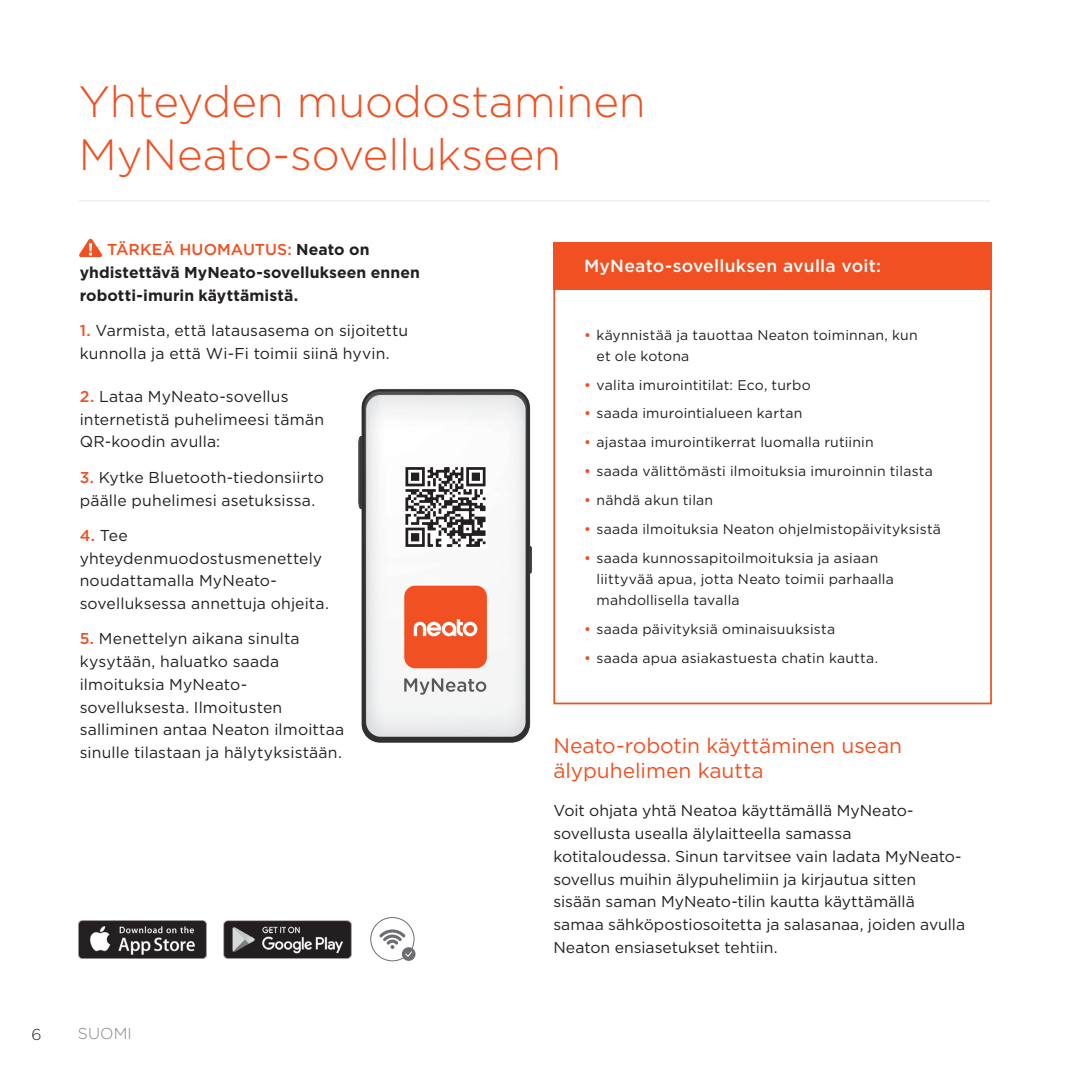
<style>
.page{position:relative;width:1071px;height:1071px;background:#fff}
.page>*{position:absolute;margin:0;border:0;box-sizing:border-box;transform-origin:0 0}
.t1{font:300 43.75px/52.5px "Gotham";color:#f05022}
.t2{font:21px/25.2px "Gotham";color:#f05022}
.t3{font:500 17.5px "Gotham";letter-spacing:.015em;color:#fff}
.t4{font:15.75px/22.8px "Gotham";letter-spacing:.005em;color:#231f20}
.t5{font:700 15.75px/22.8px "Gotham";letter-spacing:.005em;color:#231f20}
.t6{font:300 15.75px "Gotham";letter-spacing:.01em;color:#808285}
.t7{font:300 15.75px "Gotham";color:#231f20}
.t8{font:14px/21px "Gotham";letter-spacing:.015em;color:#231f20}
.s1{font-weight:500;color:#f05022}
</style>
<div class="page">
<div style="left:370px;top:917px;width:45px;height:44px;border:1px solid #6c6d70;border-radius:50%"></div>
<div style="left:402px;top:947px;width:14px;height:14px;background:#6c6d70;border-radius:50%"></div>
<svg style="left:379px;top:929px;width:34px;height:29px"></svg>
<img style="left:79px;top:920px;width:127px;height:38px">
<img style="left:224px;top:920px;width:127px;height:38px">
<img style="left:358px;top:389px;width:174px;height:354px">
<img style="left:405px;top:466px;width:81px;height:82px">
<div style="left:404px;top:586px;width:83px;height:82px;background:#f05022;border-radius:11px"></div>
<svg style="left:414px;top:619px;width:63px;height:17px"></svg>
<svg style="left:404px;top:678px;width:82px;height:17px"></svg>
<hr style="left:79px;top:201px;width:911px;height:1px;background:#e6e7e9">
<div style="left:553px;top:282px;width:439px;height:422px;border:2px solid #f05022"></div>
<div style="left:553px;top:243px;width:439px;height:47px;background:#f05022"></div>
<svg style="left:79px;top:238px;width:24px;height:19px"></svg>
<h1 class="t1" style="left:79px;top:74px;width:568px">Yhteyden muodostaminen<br>MyNeato-sovellukseen</h1>
<p class="t5" style="left:80px;top:238px;width:342px;text-indent:27px"><span class="s1">TÄRKEÄ HUOMAUTUS:</span> Neato on yhdistettävä MyNeato-sovellukseen ennen robotti-imurin käyttämistä.</p>
<p class="t4" style="left:80px;top:319px;width:330px"><span class="s1">1.</span> Varmista, että latausasema on sijoitettu kunnolla ja että Wi-Fi toimii siinä hyvin.</p>
<p class="t4" style="left:80px;top:385px;width:246px"><span class="s1">2.</span> Lataa MyNeato-sovellus internetistä puhelimeesi tämän<br>QR-koodin avulla:</p>
<p class="t4" style="left:80px;top:465px;width:246px"><span class="s1">3.</span> Kytke Bluetooth-tiedonsiirto päälle puhelimesi asetuksissa.</p>
<p class="t4" style="left:80px;top:524px;width:251px"><span class="s1">4.</span> Tee yhteydenmuodostusmenettely noudattamalla MyNeato&shy;sovelluksessa annettuja ohjeita.</p>
<p class="t4" style="left:80px;top:627px;width:266px"><span class="s1">5.</span> Menettelyn aikana sinulta kysytään, haluatko saada ilmoituksia MyNeato&shy;sovelluksesta. Ilmoitusten salliminen antaa Neaton ilmoittaa sinulle tilastaan ja hälytyksistään.</p>
<p class="t7" style="left:32px;top:1024px;width:12px">6</p>
<p class="t6" style="left:78px;top:1024px;width:56px">SUOMI</p>
<p class="t3" style="left:584px;top:254px;width:299px">MyNeato-sovelluksen avulla voit:</p>
<p class="t8" style="left:597px;top:324px;width:323px;text-indent:-13px"><span class="s1">•</span> käynnistää ja tauottaa Neaton toiminnan, kun et ole kotona</p>
<p class="t8" style="left:584px;top:374px;width:228px"><span class="s1">•</span> valita imurointitilat: Eco, turbo</p>
<p class="t8" style="left:584px;top:403px;width:220px"><span class="s1">•</span> saada imurointialueen kartan</p>
<p class="t8" style="left:584px;top:432px;width:291px"><span class="s1">•</span> ajastaa imurointikerrat luomalla rutiinin</p>
<p class="t8" style="left:584px;top:460px;width:350px"><span class="s1">•</span> saada välittömästi ilmoituksia imuroinnin tilasta</p>
<p class="t8" style="left:584px;top:489px;width:131px"><span class="s1">•</span> nähdä akun tilan</p>
<p class="t8" style="left:584px;top:518px;width:358px"><span class="s1">•</span> saada ilmoituksia Neaton ohjelmistopäivityksistä</p>
<p class="t8" style="left:597px;top:547px;width:299px;text-indent:-13px"><span class="s1">•</span> saada kunnossapitoilmoituksia ja asiaan liittyvää apua, jotta Neato toimii parhaalla mahdollisella tavalla</p>
<p class="t8" style="left:584px;top:618px;width:253px"><span class="s1">•</span> saada päivityksiä ominaisuuksista</p>
<p class="t8" style="left:584px;top:647px;width:296px"><span class="s1">•</span> saada apua asiakastuesta chatin kautta.</p>
<h2 class="t2" style="left:553px;top:732px;width:350px">Neato-robotin käyttäminen usean älypuhelimen kautta</h2>
<p class="t4" style="left:553px;top:799px;width:413px">Voit ohjata yhtä Neatoa käyttämällä MyNeato&shy;sovellusta usealla älylaitteella samassa kotitaloudessa. Sinun tarvitsee vain ladata MyNeato&shy;sovellus muihin älypuhelimiin ja kirjautua sitten sisään saman MyNeato-tilin kautta käyttämällä samaa sähköpostiosoitetta ja salasanaa, joiden avulla Neaton ensiasetukset tehtiin.</p>
</div>
